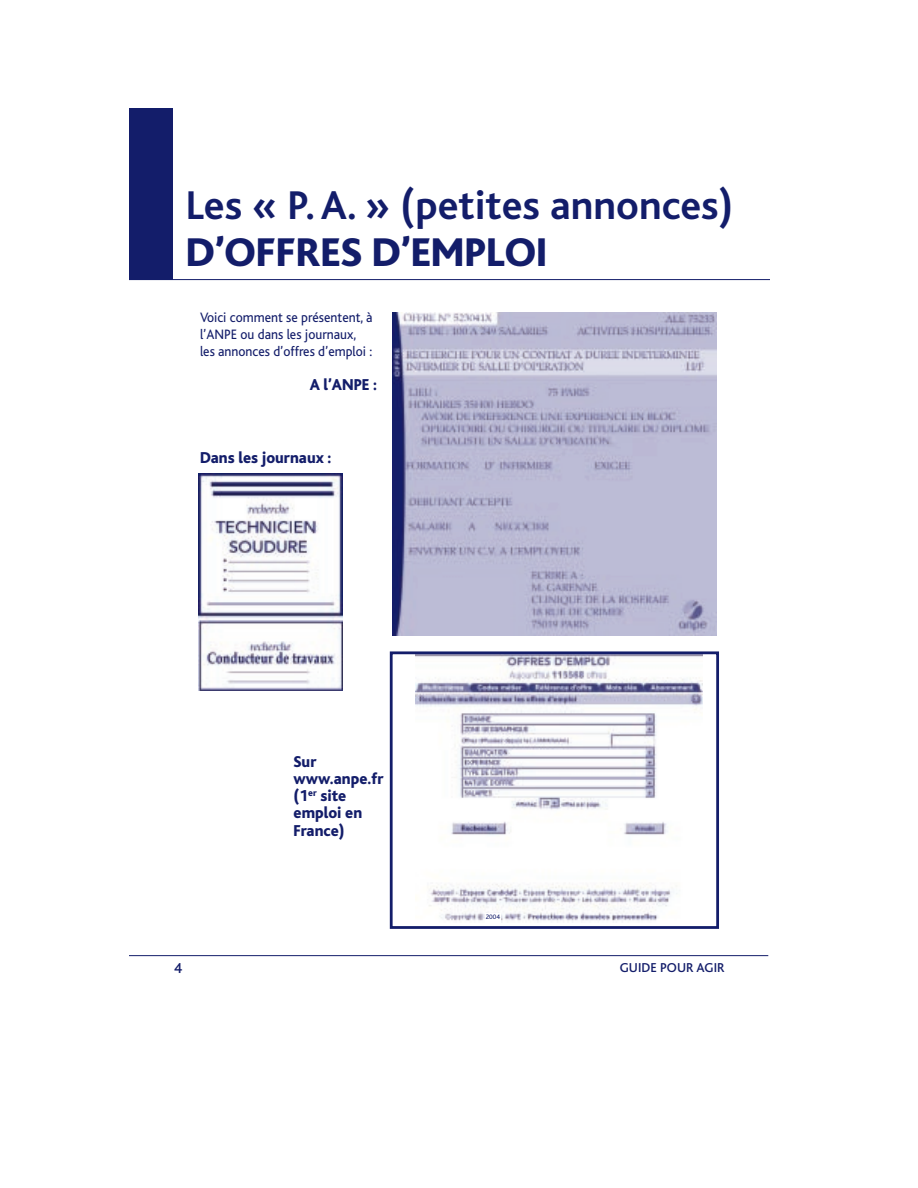
<style>
.page{position:relative;width:918px;height:1188px;background:#fff}
.page>*{position:absolute;margin:0;border:0;box-sizing:border-box;transform-origin:0 0}
.t1{font:700 42px "Bliss";color:#131d6a}
.t2{font:800 42px "Bliss";color:#131d6a}
.t3{font:800 16.5px/17.2px "Bliss";color:#131d6a;scale:.95 1}
.t4{font:500 15px "Bliss";color:#131d6a}
.t5{font:14.25px/17px "Bliss";color:#131d6a;scale:.95 1}
.t6{font:500 13.5px "Bliss";color:#131d6a}
.t7{font:6.75px "Bliss";color:#131d6a}
</style>
<div class="page">
<div style="left:129px;top:108px;width:44px;height:172px;background:#131d6a"></div>
<hr style="left:129px;top:279px;width:641px;height:1px;background:#131d6a">
<hr style="left:129px;top:955px;width:639px;height:1px;background:#131d6a">
<img style="left:199px;top:474px;width:144px;height:216px">
<img style="left:415px;top:655px;width:287px;height:267px">
<div style="left:390px;top:651px;width:329px;height:278px;border:3px solid #131d6a"></div>
<div style="left:485px;top:913px;width:15px;height:12px;background:#fff"></div>
<img style="left:392px;top:312px;width:324px;height:323px">
<h1 class="t1" style="left:186px;top:190px;width:549px">Les « P. A. » (petites annonces)</h1>
<h1 class="t2" style="left:186px;top:237px;width:363px">D’OFFRES D’EMPLOI</h1>
<p class="t5" style="left:200px;top:310px;width:183px">Voici comment se présentent, à l’ANPE ou dans les journaux, les annonces d’offres d’emploi :</p>
<p class="t3" style="left:310px;top:378px;width:72px">A l’ANPE :</p>
<p class="t3" style="left:200px;top:450px;width:140px">Dans les journaux :</p>
<p class="t3" style="left:294px;top:754px;width:96px">Sur www.anpe.fr (1<sup>er</sup> site emploi en<br>France)</p>
<p class="t7" style="left:486px;top:914px;width:16px">2004</p>
<p class="t4" style="left:174px;top:963px;width:9px">4</p>
<p class="t6" style="left:620px;top:963px;width:106px">GUIDE POUR AGIR</p>
</div>
